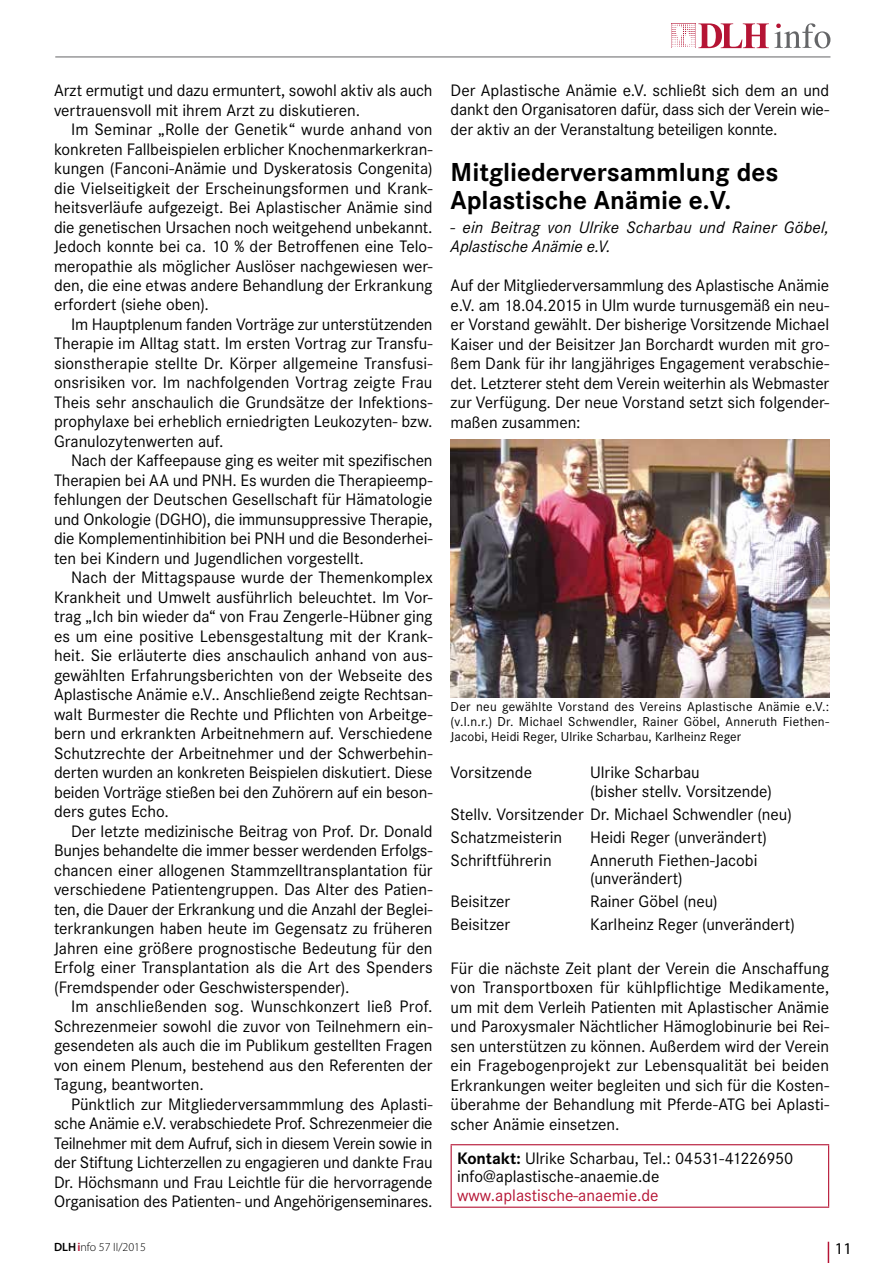
<style>
.page{position:relative;width:893px;height:1263px;background:#fff}
.page>*{position:absolute;margin:0;border:0;box-sizing:border-box;transform-origin:0 0}
.t1{font:700 27px/28.5px "Corporate S";color:#000}
.t2{font:17.25px/19.5px "Corporate S";letter-spacing:-.005em;color:#000;text-align:justify}
.t3{font:italic 17.25px/19.5px "Corporate S";letter-spacing:.01em;color:#000}
.t4{font:17.25px "Corporate S";color:#b51434}
.t5{font:16.5px "Myriad Pro";color:#000}
.t6{font:13.5px/15px "Corporate S";letter-spacing:.01em;color:#000;text-align:justify}
.t7{font:300 12px "Myriad Pro";color:#000}
.s1{font-weight:700}
.s2{font-weight:600}
.s3{font-weight:600;color:#b51434}
</style>
<div class="page">
<img style="left:451px;top:440px;width:378px;height:257px">
<hr style="left:451px;top:1144px;width:378px;height:1px;background:#b51434">
<hr style="left:451px;top:1145px;width:1px;height:61px;background:#b51434">
<hr style="left:828px;top:1145px;width:1px;height:61px;background:#b51434">
<hr style="left:451px;top:1206px;width:378px;height:2px;background:#b51434">
<svg style="left:671px;top:23px;width:159px;height:25px"></svg>
<hr style="left:55px;top:57px;width:775px;height:1px;background:#646567">
<svg style="left:828px;top:1242px;width:1px;height:21px"></svg>
<p class="t2" style="left:54px;top:81px;width:380px">Arzt ermutigt und dazu ermuntert, sowohl aktiv als auch vertrauensvoll mit ihrem Arzt zu diskutieren.</p>
<p class="t2" style="left:54px;top:120px;width:380px;text-indent:17px">Im Seminar „Rolle der Genetik“ wurde anhand von konkreten Fallbeispielen erblicher Knochenmarkerkran&shy;kungen (Fanconi-Anämie und Dyskeratosis Congenita) die Vielseitigkeit der Erscheinungsformen und Krank&shy;heitsverläufe aufgezeigt. Bei Aplastischer Anämie sind die genetischen Ursachen noch weitgehend unbekannt.<br>Jedoch konnte bei ca. 10 % der Betroffenen eine Telo&shy;meropathie als möglicher Auslöser nachgewiesen wer&shy;den, die eine etwas andere Behandlung der Erkrankung erfordert (siehe oben).</p>
<p class="t2" style="left:54px;top:315px;width:380px;text-indent:17px">Im Hauptplenum fanden Vorträge zur unterstützenden Therapie im Alltag statt. Im ersten Vortrag zur Transfu&shy;sionstherapie stellte Dr. Körper allgemeine Transfusi&shy;onsrisiken vor. Im nachfolgenden Vortrag zeigte Frau Theis sehr anschaulich die Grundsätze der Infektions&shy;prophylaxe bei erheblich erniedrigten Leukozyten- bzw.<br>Granulozytenwerten auf.</p>
<p class="t2" style="left:54px;top:451px;width:380px;text-indent:17px">Nach der Kaffeepause ging es weiter mit spezifischen Therapien bei AA und PNH. Es wurden die Therapieemp&shy;fehlungen der Deutschen Gesellschaft für Hämatologie und Onkologie (DGHO), die immunsuppressive Therapie, die Komplementinhibition bei PNH und die Besonderhei&shy;ten bei Kindern und Jugendlichen vorgestellt.</p>
<p class="t2" style="left:54px;top:568px;width:380px;text-indent:17px">Nach der Mittagspause wurde der Themenkomplex Krankheit und Umwelt ausführlich beleuchtet. Im Vor&shy;trag „Ich bin wieder da“ von Frau Zengerle-Hübner ging es um eine positive Lebensgestaltung mit der Krank&shy;heit. Sie erläuterte dies anschaulich anhand von aus&shy;gewählten Erfahrungsberichten von der Webseite des Aplastische Anämie e.V.. Anschließend zeigte Rechtsan&shy;walt Burmester die Rechte und Pflichten von Arbeitge&shy;bern und erkrankten Arbeitnehmern auf. Verschiedene Schutzrechte der Arbeitnehmer und der Schwerbehin&shy;derten wurden an konkreten Beispielen diskutiert. Diese beiden Vorträge stießen bei den Zuhörern auf ein beson&shy;ders gutes Echo.</p>
<p class="t2" style="left:54px;top:822px;width:380px;text-indent:17px">Der letzte medizinische Beitrag von Prof. Dr. Donald Bunjes behandelte die immer besser werdenden Erfolgs&shy;chancen einer allogenen Stammzelltransplantation für verschiedene Patientengruppen. Das Alter des Patien&shy;ten, die Dauer der Erkrankung und die Anzahl der Beglei&shy;terkrankungen haben heute im Gegensatz zu früheren Jahren eine größere prognostische Bedeutung für den Erfolg einer Transplantation als die Art des Spenders (Fremdspender oder Geschwisterspender).</p>
<p class="t2" style="left:54px;top:997px;width:380px;text-indent:17px">Im anschließenden sog. Wunschkonzert ließ Prof.<br>Schrezenmeier sowohl die zuvor von Teilnehmern ein&shy;gesendeten als auch die im Publikum gestellten Fragen von einem Plenum, bestehend aus den Referenten der Tagung, beantworten.</p>
<p class="t2" style="left:54px;top:1094px;width:380px;text-indent:17px">Pünktlich zur Mitgliederversammmlung des Aplasti&shy;sche Anämie e.V. verabschiedete Prof. Schrezenmeier die Teilnehmer mit dem Aufruf, sich in diesem Verein sowie in der Stiftung Lichterzellen zu engagieren und dankte Frau Dr. Höchsmann und Frau Leichtle für die hervorragende Organisation des Patienten- und Angehörigenseminares.</p>
<p class="t2" style="left:451px;top:80px;width:380px">Der Aplastische Anämie e.V. schließt sich dem an und dankt den Organisatoren dafür, dass sich der Verein wie&shy;der aktiv an der Veranstaltung beteiligen konnte.</p>
<h1 class="t1" style="left:451px;top:158px;width:329px">Mitgliederversammlung des<br>Aplastische Anämie e.V.</h1>
<p class="t3" style="left:451px;top:217px;width:380px">- ein Beitrag von Ulrike Scharbau und Rainer Göbel,<br>Aplastische Anämie e.V.</p>
<p class="t2" style="left:451px;top:276px;width:380px">Auf der Mitgliederversammlung des Aplastische Anämie e.V. am 18.04.2015 in Ulm wurde turnusgemäß ein neu&shy;er Vorstand gewählt. Der bisherige Vorsitzende Michael Kaiser und der Beisitzer Jan Borchardt wurden mit gro&shy;ßem Dank für ihr langjähriges Engagement verabschie&shy;det. Letzterer steht dem Verein weiterhin als Webmaster zur Verfügung. Der neue Vorstand setzt sich folgender&shy;maßen zusammen:</p>
<p class="t6" style="left:451px;top:699px;width:380px">Der neu gewählte Vorstand des Vereins Aplastische Anämie e.V.: (v.l.n.r.) Dr. Michael Schwendler, Rainer Göbel, Anneruth Fiethen-Jacobi, Heidi Reger, Ulrike Scharbau, Karlheinz Reger</p>
<p class="t2" style="left:451px;top:763px;width:83px">Vorsitzende</p>
<p class="t2" style="left:590px;top:763px;width:183px;line-height:18.8px">Ulrike Scharbau<br>(bisher stellv. Vorsitzende)</p>
<p class="t2" style="left:451px;top:803px;width:343px;line-height:23px">Stellv. Vorsitzender Dr. Michael Schwendler (neu)<br>Schatzmeisterin</p>
<p class="t2" style="left:590px;top:827px;width:178px">Heidi Reger (unverändert)</p>
<p class="t2" style="left:451px;top:850px;width:103px">Schriftführerin</p>
<p class="t2" style="left:590px;top:851px;width:169px;line-height:18.8px">Anneruth Fiethen-Jacobi (unverändert)</p>
<p class="t2" style="left:451px;top:892px;width:61px">Beisitzer</p>
<p class="t2" style="left:590px;top:892px;width:129px">Rainer Göbel (neu)</p>
<p class="t2" style="left:451px;top:915px;width:61px">Beisitzer</p>
<p class="t2" style="left:590px;top:915px;width:206px">Karlheinz Reger (unverändert)</p>
<p class="t2" style="left:451px;top:958px;width:380px">Für die nächste Zeit plant der Verein die Anschaffung von Transportboxen für kühlpflichtige Medikamente, um mit dem Verleih Patienten mit Aplastischer Anämie und Paroxysmaler Nächtlicher Hämoglobinurie bei Rei&shy;sen unterstützen zu können. Außerdem wird der Verein ein Fragebogenprojekt zur Lebensqualität bei beiden Erkrankungen weiter begleiten und sich für die Kosten&shy;überahme der Behandlung mit Pferde-ATG bei Aplasti&shy;scher Anämie einsetzen.</p>
<p class="t2" style="left:457px;top:1149px;width:338px;line-height:18.8px"><span class="s1">Kontakt:</span> Ulrike Scharbau, Tel.: 04531-41226950 info@aplastische-anaemie.de</p>
<p class="t4" style="left:457px;top:1186px;width:203px">www.aplastische-anaemie.de</p>
<p class="t7" style="left:54px;top:1239px;width:93px"><span class="s2">DLH</span><span class="s3">i</span>nfo 57 II/2015</p>
<p class="t5" style="left:835px;top:1238px;width:18px">11</p>
</div>
